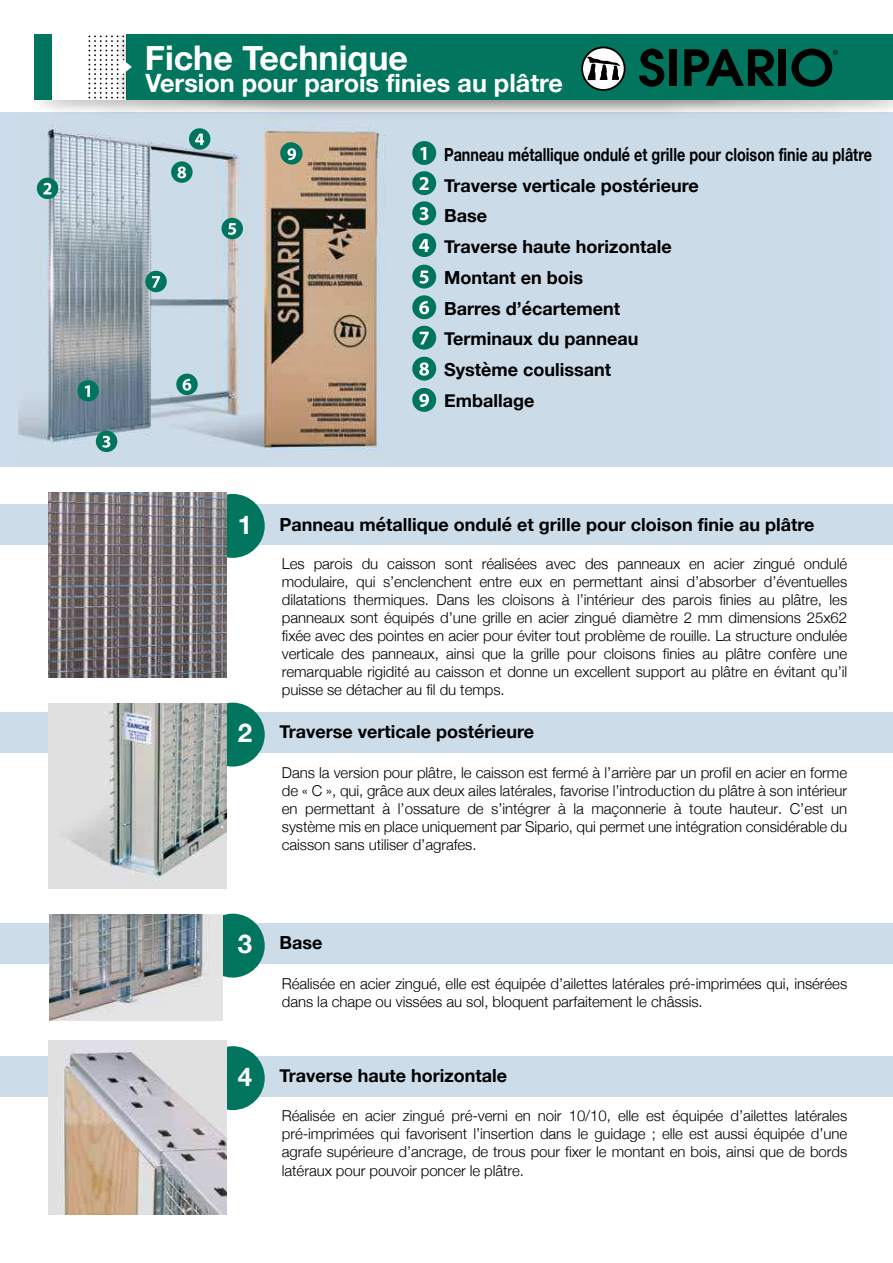
<style>
.page{position:relative;width:893px;height:1263px;background:#fff}
.page>*{position:absolute;margin:0;border:0;box-sizing:border-box;transform-origin:0 0}
.t1{font:700 34.05px "Helvetica Neue";color:#fff}
.t2{font:700 25.8px "Helvetica Neue";color:#fff}
.t3{font:700 25.2px "Helvetica Neue";color:#fff}
.t4{font:700 18px/30.8px "Helvetica Neue";color:#000;scale:.8 1}
.t5{font:700 18px "Helvetica Neue";color:#000}
.t6{font:300 15px/18px "Helvetica Neue";letter-spacing:-.005em;color:#000;text-align:justify}
.s1{font-size:25.8px;color:#fff}
</style>
<div class="page">
<div style="left:0;top:112px;width:893px;height:354px;background:#ccdcea"></div>
<img style="left:19px;top:159px;width:418px;height:298px">
<div style="left:0;top:712px;width:893px;height:41px;background:#ccdce9"></div>
<div style="left:201px;top:703px;width:64px;height:63px;background:#01755d;border-radius:50%"></div>
<div style="left:0;top:503px;width:893px;height:41px;background:#ccdce9"></div>
<div style="left:201px;top:494px;width:64px;height:64px;background:#01755d;border-radius:50%"></div>
<div style="left:37px;top:178px;width:21px;height:21px;background:#00755e;border-radius:50%"></div>
<svg style="left:43px;top:183px;width:8px;height:11px"></svg>
<svg style="left:171px;top:161px;width:22px;height:22px"></svg>
<svg style="left:177px;top:166px;width:9px;height:12px"></svg>
<div style="left:145px;top:271px;width:22px;height:21px;background:#00755e;border-radius:50%"></div>
<svg style="left:152px;top:276px;width:8px;height:12px"></svg>
<div style="left:222px;top:218px;width:21px;height:21px;background:#00755e;border-radius:50%"></div>
<svg style="left:228px;top:223px;width:8px;height:12px"></svg>
<div style="left:77px;top:380px;width:22px;height:21px;background:#00755e;border-radius:50%"></div>
<svg style="left:85px;top:385px;width:5px;height:12px"></svg>
<div style="left:96px;top:431px;width:21px;height:21px;background:#00755e;border-radius:50%"></div>
<svg style="left:102px;top:436px;width:8px;height:12px"></svg>
<svg style="left:281px;top:143px;width:22px;height:22px"></svg>
<svg style="left:283px;top:159px;width:16px;height:1px"></svg>
<div style="left:176px;top:374px;width:22px;height:21px;background:#00755e;border-radius:50%"></div>
<svg style="left:183px;top:379px;width:8px;height:12px"></svg>
<svg style="left:412px;top:141px;width:24px;height:24px"></svg>
<div style="left:412px;top:171px;width:24px;height:24px;background:#00755e;border-radius:50%"></div>
<svg style="left:420px;top:177px;width:9px;height:13px"></svg>
<div style="left:412px;top:201px;width:24px;height:24px;background:#00755e;border-radius:50%"></div>
<svg style="left:419px;top:207px;width:9px;height:13px"></svg>
<div style="left:412px;top:233px;width:24px;height:24px;background:#00755e;border-radius:50%"></div>
<svg style="left:419px;top:239px;width:10px;height:13px"></svg>
<div style="left:412px;top:265px;width:24px;height:24px;background:#00755e;border-radius:50%"></div>
<svg style="left:419px;top:271px;width:10px;height:13px"></svg>
<div style="left:412px;top:295px;width:24px;height:24px;background:#00755e;border-radius:50%"></div>
<svg style="left:419px;top:301px;width:10px;height:13px"></svg>
<div style="left:412px;top:326px;width:24px;height:24px;background:#00755e;border-radius:50%"></div>
<svg style="left:420px;top:332px;width:9px;height:12px"></svg>
<div style="left:412px;top:357px;width:24px;height:24px;background:#00755e;border-radius:50%"></div>
<svg style="left:419px;top:362px;width:10px;height:14px"></svg>
<div style="left:412px;top:388px;width:24px;height:24px;background:#00755e;border-radius:50%"></div>
<svg style="left:419px;top:394px;width:10px;height:13px"></svg>
<img style="left:18px;top:43px;width:874px;height:114px">
<img style="left:124px;top:100px;width:690px;height:56px">
<div style="left:35px;top:34px;width:858px;height:66px;background:#01755d"></div>
<div style="left:53px;top:34px;width:73px;height:66px;background:#fff"></div>
<svg style="left:89px;top:36px;width:43px;height:62px"></svg>
<svg style="left:639px;top:49px;width:25px;height:38px"></svg>
<div style="left:669px;top:49px;width:8px;height:37px;background:#000"></div>
<svg style="left:684px;top:49px;width:90px;height:37px"></svg>
<div style="left:779px;top:49px;width:7px;height:37px;background:#000"></div>
<svg style="left:581px;top:47px;width:45px;height:44px"></svg>
<svg style="left:791px;top:49px;width:47px;height:38px"></svg>
<div style="left:0;top:1056px;width:893px;height:41px;background:#ccdce9"></div>
<div style="left:201px;top:1046px;width:64px;height:64px;background:#01755d;border-radius:50%"></div>
<div style="left:0;top:923px;width:893px;height:41px;background:#ccdce9"></div>
<div style="left:201px;top:914px;width:64px;height:63px;background:#01755d;border-radius:50%"></div>
<img style="left:49px;top:492px;width:178px;height:185px">
<img style="left:49px;top:703px;width:178px;height:185px">
<img style="left:50px;top:914px;width:173px;height:106px">
<img style="left:49px;top:1040px;width:178px;height:174px">
<h1 class="t1" style="left:145px;top:43px;width:265px">Fiche Technique</h1>
<h3 class="t3" style="left:146px;top:72px;width:419px">Version pour parois finies au plâtre</h3>
<p class="t4" style="left:444px;top:140px;width:536px">Panneau métallique ondulé et grille pour cloison finie au plâtre<br>Traverse verticale postérieure<br>Base<br>Traverse haute horizontale<br>Montant en bois<br>Barres d’écartement<br>Terminaux du panneau<br>Système coulissant<br>Emballage</p>
<h2 class="t2" style="left:238px;top:513px;width:16px">1</h2>
<p class="t5" style="left:279px;top:517px;width:536px">Panneau métallique ondulé et grille pour cloison finie au plâtre</p>
<p class="t6" style="left:282px;top:554px;width:567px">Les parois du caisson sont réalisées avec des panneaux en acier zingué ondulé modulaire, qui s’enclenchent entre eux en permettant ainsi d’absorber d’éventuelles dilatations thermiques. Dans les cloisons à l’intérieur des parois finies au plâtre, les panneaux sont équipés d’une grille en acier zingué diamètre 2 mm dimensions 25x62 fixée avec des pointes en acier pour éviter tout problème de rouille. La structure ondulée verticale des panneaux, ainsi que la grille pour cloisons finies au plâtre confère une remarquable rigidité au caisson et donne un excellent support au plâtre en évitant qu’il puisse se détacher au fil du temps.</p>
<p class="t5" style="left:238px;top:724px;width:298px"><span class="s1">2</span> Traverse verticale postérieure</p>
<p class="t6" style="left:282px;top:765px;width:567px">Dans la version pour plâtre, le caisson est fermé à l’arrière par un profil en acier en forme de « C », qui, grâce aux deux ailes latérales, favorise l’introduction du plâtre à son intérieur en permettant à l’ossature de s’intégrer à la maçonnerie à toute hauteur. C’est un système mis en place uniquement par Sipario, qui permet une intégration considérable du caisson sans utiliser d’agrafes.</p>
<p class="t5" style="left:238px;top:935px;width:86px"><span class="s1">3</span> Base</p>
<p class="t6" style="left:282px;top:973px;width:567px">Réalisée en acier zingué, elle est équipée d’ailettes latérales pré-imprimées qui, insérées dans la chape ou vissées au sol, bloquent parfaitement le châssis.</p>
<p class="t5" style="left:238px;top:1068px;width:271px"><span class="s1">4</span> Traverse haute horizontale</p>
<p class="t6" style="left:282px;top:1106px;width:567px">Réalisée en acier zingué pré-verni en noir 10/10, elle est équipée d’ailettes latérales pré-imprimées qui favorisent l’insertion dans le guidage ; elle est aussi équipée d’une agrafe supérieure d’ancrage, de trous pour fixer le montant en bois, ainsi que de bords latéraux pour pouvoir poncer le plâtre.</p>
</div>
